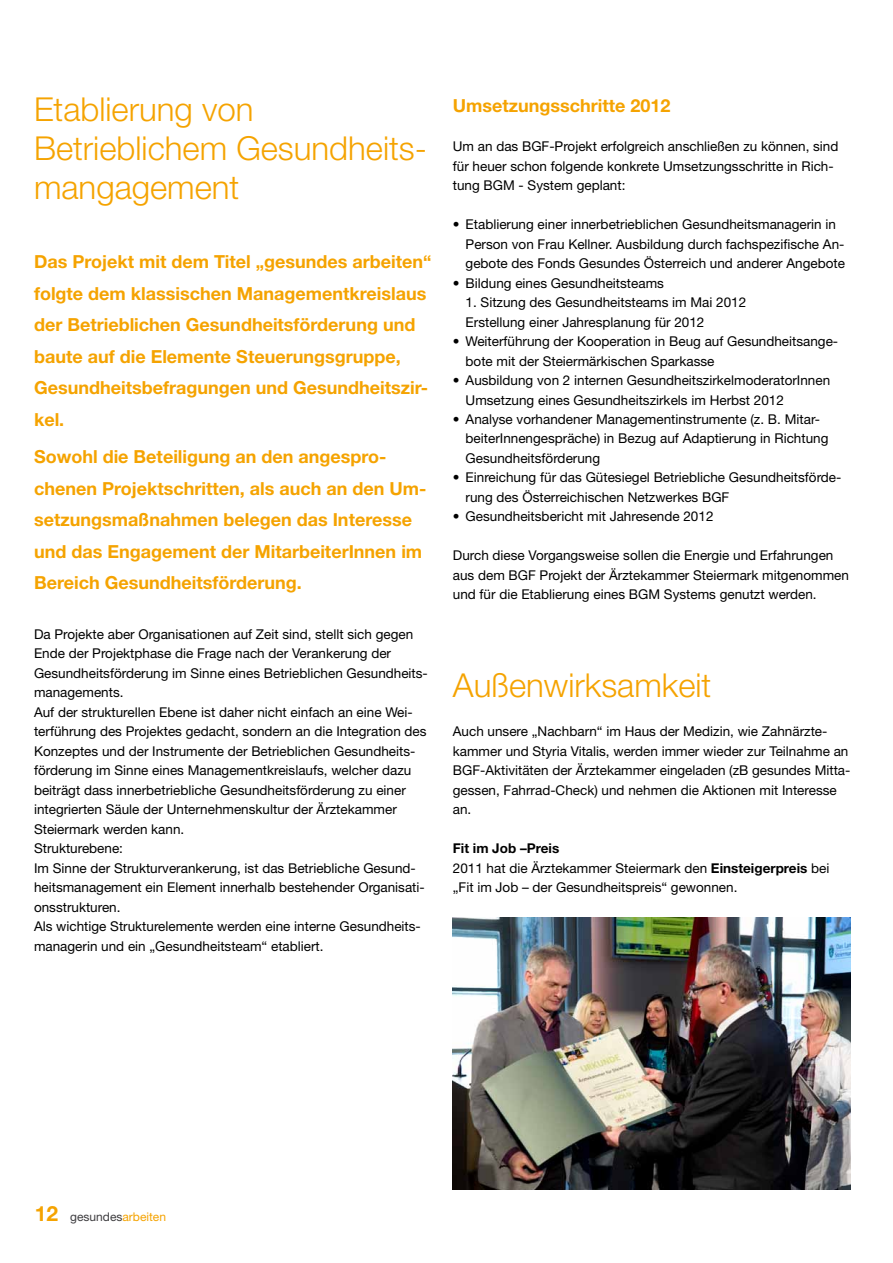
<style>
.page{position:relative;width:893px;height:1263px;background:#fff}
.page>*{position:absolute;margin:0;border:0;box-sizing:border-box;transform-origin:0 0}
.t1{font:300 33px/39px "Helvetica Neue OTF";color:#f5a301}
.t2{font:700 18px/31.5px "Helvetica Neue OTF";color:#f5a301}
.t3{font:13.5px/19.5px "Helvetica Neue OTF";color:#000}
.t4{font:12px "Helvetica Neue OTF";color:#3e3d40}
.s1{font-weight:700}
.s2{font-weight:700;font-size:21px;color:#f5a301}
.s3{color:#f5a301}
</style>
<div class="page">
<img style="left:453px;top:918px;width:397px;height:271px">
<h1 class="t1" style="left:34px;top:89px;width:394px">Etablierung von<br>Betrieblichem Gesundheits&shy;mangagement</h1>
<h2 class="t2" style="left:34px;top:245px;width:399px">Das Projekt mit dem Titel „gesundes arbeiten“ folgte dem klassischen Managementkreislaus der Betrieblichen Gesundheitsförderung und baute auf die Elemente Steuerungsgruppe, Gesundheitsbefragungen und Gesundheitszir&shy;kel.</h2>
<h2 class="t2" style="left:34px;top:440px;width:394px">Sowohl die Beteiligung an den angespro&shy;chenen Projektschritten, als auch an den Um&shy;setzungsmaßnahmen belegen das Interesse und das Engagement der MitarbeiterInnen im Bereich Gesundheitsförderung.</h2>
<p class="t3" style="left:34px;top:624px;width:395px">Da Projekte aber Organisationen auf Zeit sind, stellt sich gegen Ende der Projektphase die Frage nach der Verankerung der Gesundheitsförderung im Sinne eines Betrieblichen Gesundheits&shy;managements.<br>Auf der strukturellen Ebene ist daher nicht einfach an eine Wei&shy;terführung des Projektes gedacht, sondern an die Integration des Konzeptes und der Instrumente der Betrieblichen Gesundheits&shy;förderung im Sinne eines Managementkreislaufs, welcher dazu beiträgt dass innerbetriebliche Gesundheitsförderung zu einer integrierten Säule der Unternehmenskultur der Ärztekammer Steiermark werden kann.<br>Strukturebene:<br>Im Sinne der Strukturverankerung, ist das Betriebliche Gesund&shy;heitsmanagement ein Element innerhalb bestehender Organisati&shy;onsstrukturen.<br>Als wichtige Strukturelemente werden eine interne Gesundheits&shy;managerin und ein „Gesundheitsteam“ etabliert.</p>
<h2 class="t2" style="left:453px;top:89px;width:219px">Umsetzungsschritte 2012</h2>
<p class="t3" style="left:453px;top:136px;width:387px">Um an das BGF-Projekt erfolgreich anschließen zu können, sind für heuer schon folgende konkrete Umsetzungsschritte in Rich&shy;tung BGM - System geplant:</p>
<p class="t3" style="left:466px;top:214px;width:381px;text-indent:-13px">• Etablierung einer innerbetrieblichen Gesundheitsmanagerin in<br>Person von Frau Kellner. Ausbildung durch fachspezifische An&shy;gebote des Fonds Gesundes Österreich und anderer Angebote</p>
<p class="t3" style="left:453px;top:273px;width:213px">• Bildung eines Gesundheitsteams</p>
<p class="t3" style="left:466px;top:292px;width:282px">1. Sitzung des Gesundheitsteams im Mai 2012<br>Erstellung einer Jahresplanung für 2012</p>
<p class="t3" style="left:466px;top:331px;width:374px;text-indent:-13px">• Weiterführung der Kooperation in Beug auf Gesundheitsange&shy;bote mit der Steiermärkischen Sparkasse</p>
<p class="t3" style="left:466px;top:370px;width:366px;text-indent:-13px">• Ausbildung von 2 internen GesundheitszirkelmoderatorInnen<br>Umsetzung eines Gesundheitszirkels im Herbst 2012</p>
<p class="t3" style="left:466px;top:409px;width:364px;text-indent:-13px">• Analyse vorhandener Managementinstrumente (z. B. Mitar&shy;beiterInnengespräche) in Bezug auf Adaptierung in Richtung<br>Gesundheitsförderung</p>
<p class="t3" style="left:466px;top:468px;width:377px;text-indent:-13px">• Einreichung für das Gütesiegel Betriebliche Gesundheitsförde&shy;rung des Österreichischen Netzwerkes BGF</p>
<p class="t3" style="left:453px;top:507px;width:262px">• Gesundheitsbericht mit Jahresende 2012</p>
<p class="t3" style="left:453px;top:546px;width:398px">Durch diese Vorgangsweise sollen die Energie und Erfahrungen aus dem BGF Projekt der Ärztekammer Steiermark mitgenommen und für die Etablierung eines BGM Systems genutzt werden.</p>
<h1 class="t1" style="left:453px;top:665px;width:260px">Außenwirksamkeit</h1>
<p class="t3" style="left:453px;top:721px;width:399px">Auch unsere „Nachbarn“ im Haus der Medizin, wie Zahnärzte&shy;kammer und Styria Vitalis, werden immer wieder zur Teilnahme an BGF-Aktivitäten der Ärztekammer eingeladen (zB gesundes Mitta&shy;gessen, Fahrrad-Check) und nehmen die Aktionen mit Interesse an.</p>
<p class="t3" style="left:453px;top:838px;width:378px"><span class="s1">Fit im Job –Preis<br></span>2011 hat die Ärztekammer Steiermark den <span class="s1">Einsteigerpreis</span> bei „Fit im Job – der Gesundheitspreis“ gewonnen.</p>
<p class="t4" style="left:35px;top:1209px;width:133px"><span class="s2">12</span> gesundes<span class="s3">arbeiten</span></p>
</div>
